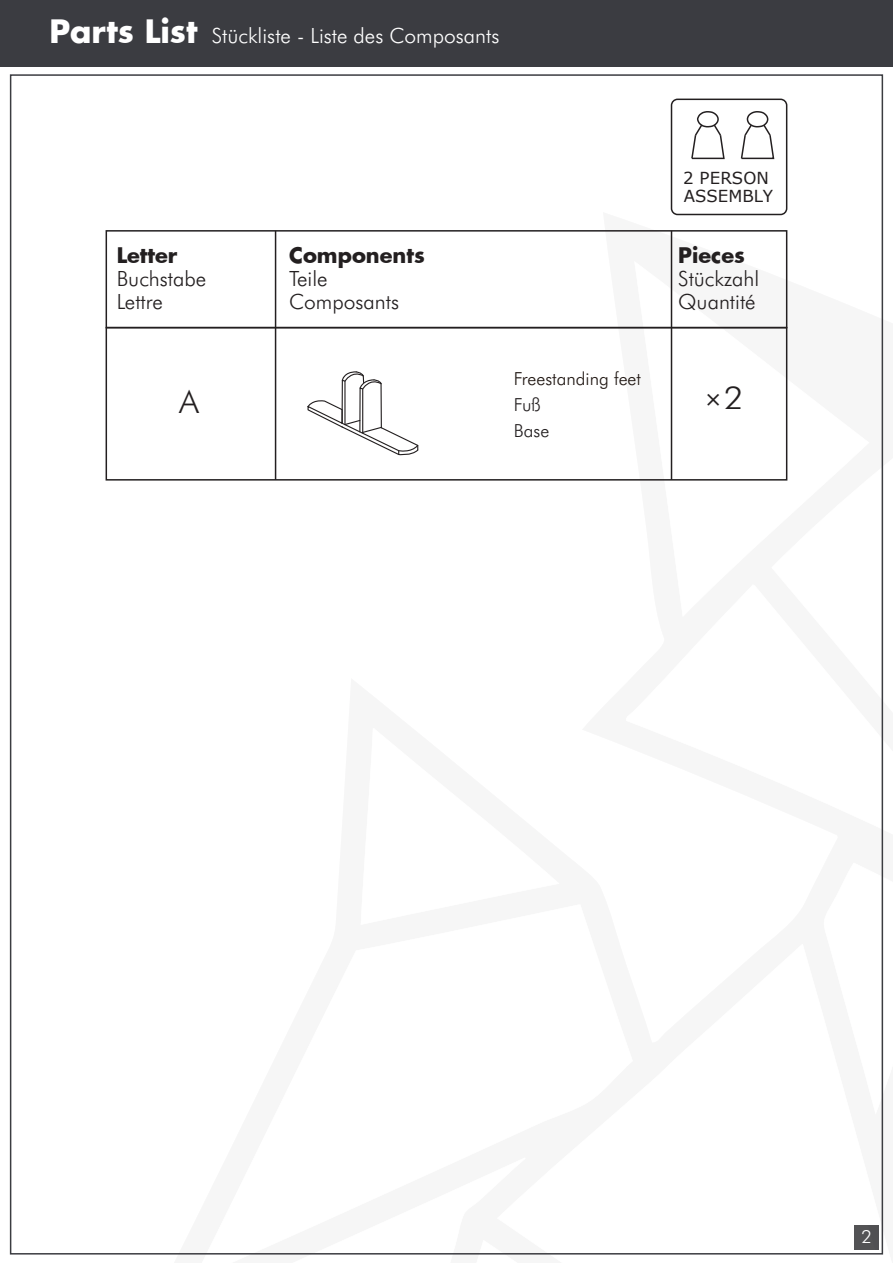
<style>
.page{position:relative;width:893px;height:1263px;background:#fff}
.page>*{position:absolute;margin:0;border:0;box-sizing:border-box;transform-origin:0 0}
.t1{font:300 31.5px "Futura BT";color:#231f20;scale:1.06 1}
.t2{font:300 21px/22.8px "Futura BT";color:#231f20}
.t3{font:300 21px "Futura BT";color:#fff}
.t4{font:700 21px "Futura";color:#231f20}
.t5{font:500 21px "Futura BT";color:#231f20}
.t6{font:300 18px "Futura BT";color:#211814}
.t7{font:300 18px/25.7px "Futura BT";color:#231f20}
.t8{font:300 18px "Futura BT";color:#fff}
.t9{font:16.5px/18.3px "Verdana";color:#231f20}
.s1{font-family:"Futura";font-weight:700;font-size:31.5px}
.s2{font-weight:300;font-size:31.5px}
</style>
<div class="page">
<svg style="left:670px;top:261px;width:118px;height:217px"></svg>
<svg style="left:771px;top:377px;width:113px;height:207px"></svg>
<svg style="left:883px;top:863px;width:1px;height:81px"></svg>
<svg style="left:184px;top:1157px;width:700px;height:98px"></svg>
<hr style="left:275px;top:231px;width:1px;height:249px;background:#231f20">
<hr style="left:671px;top:231px;width:1px;height:249px;background:#231f20">
<div style="left:106px;top:230px;width:681px;height:98px;border:2px solid #231f20"></div>
<div style="left:106px;top:327px;width:681px;height:154px;border:2px solid #231f20"></div>
<div style="left:0;top:0;width:893px;height:67px;background:#3b3c41"></div>
<div style="left:671px;top:99px;width:116px;height:116px;border:2px solid #231f20;border-radius:6px"></div>
<svg style="left:691px;top:111px;width:34px;height:49px"></svg>
<svg style="left:740px;top:111px;width:35px;height:49px"></svg>
<img style="left:855px;top:1225px;width:24px;height:24px">
<svg style="left:307px;top:371px;width:112px;height:85px"></svg>
<p class="t3" style="left:49px;top:23px;width:452px"><span class="s1">Parts List</span> Stückliste - Liste des Composants</p>
<p class="t4" style="left:117px;top:241px;width:62px">Letter</p>
<p class="t2" style="left:117px;top:267px;width:91px">Buchstabe<br>Lettre</p>
<h1 class="t1" style="left:179px;top:383px;width:20px">A</h1>
<p class="t4" style="left:289px;top:241px;width:137px">Components</p>
<p class="t2" style="left:289px;top:267px;width:111px">Teile<br>Composants</p>
<p class="t6" style="left:514px;top:368px;width:129px">Freestanding feet</p>
<p class="t7" style="left:514px;top:391px;width:37px">Fuß<br>Base</p>
<p class="t9" style="left:683px;top:168px;width:92px">2 PERSON<br>ASSEMBLY</p>
<p class="t4" style="left:678px;top:241px;width:68px">Pieces</p>
<p class="t2" style="left:678px;top:267px;width:83px">Stückzahl<br>Quantité</p>
<p class="t5" style="left:704px;top:385px;width:40px">×<span class="s2">2</span></p>
<p class="t8" style="left:861px;top:1226px;width:12px">2</p>
</div>
